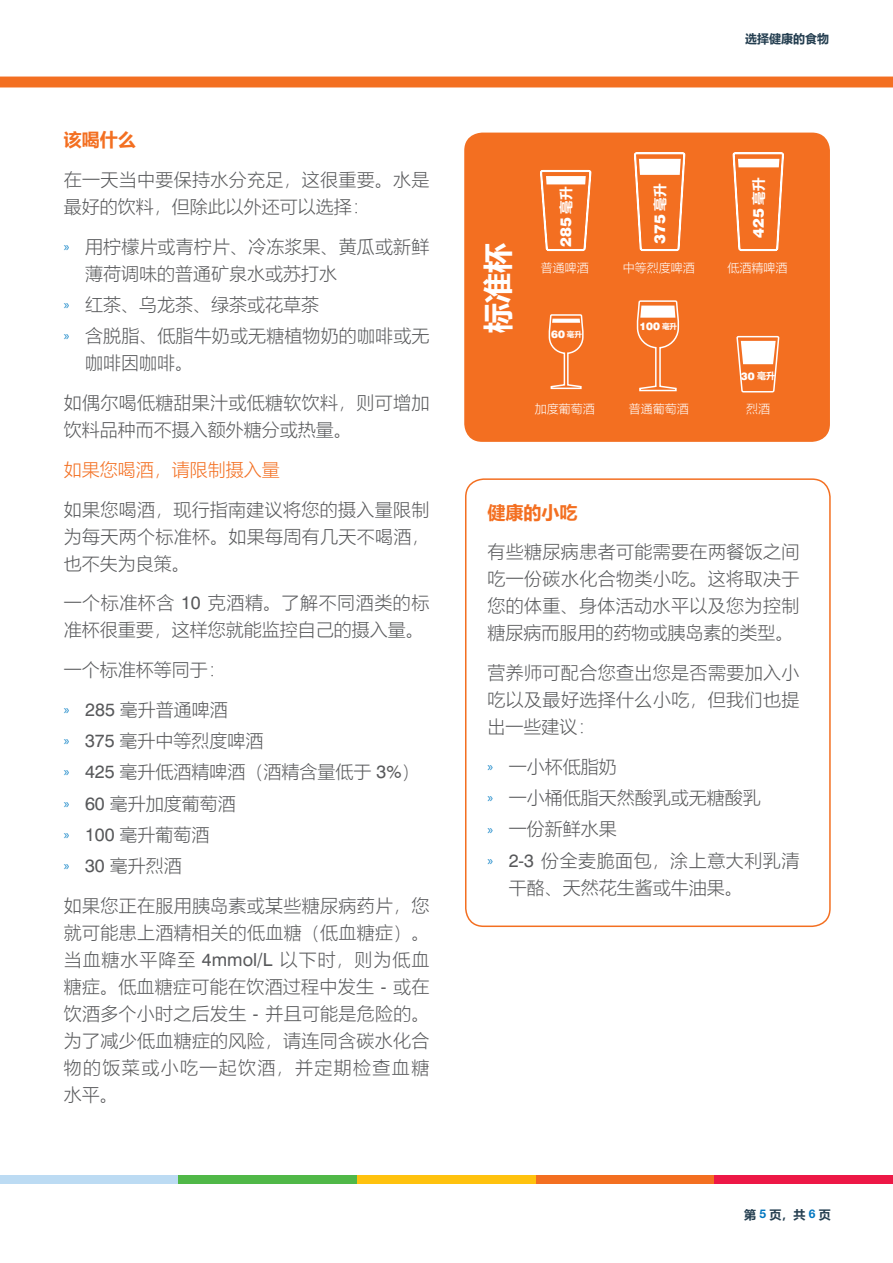
<style>
.page{position:relative;width:893px;height:1263px;background:#fff}
.page>*{position:absolute;margin:0;border:0;box-sizing:border-box;transform-origin:0 0}
.t1{font:700 30px "Microsoft Ya Hei UI";color:#fff}
.t2{font:18px/27px "Microsoft Ya Hei UI Light";letter-spacing:.01em;color:#58595b}
.t3{font:18px "Microsoft Ya Hei UI Light";color:#f36f21}
.t4{font:700 18px "Microsoft Ya Hei UI";color:#f36f21}
.t5{font:900 15px "Swiss 721 BT";color:#fff}
.t6{font:12px "Microsoft Ya Hei UI Light";color:#fff}
.t7{font:700 12px "Microsoft Ya Hei UI";color:#243e50}
.t8{font:900 10.5px "Swiss 721 BT";color:#fff}
.s1{font-family:"Myriad Pro";font-size:13.5px;color:#1a88c9}
.s2{font-family:"Swiss 721 BT"}
.s3{font-family:"Microsoft Ya Hei UI";font-weight:700;font-size:13.5px}
.s4{font-family:"Microsoft Ya Hei UI";font-weight:700;font-size:7.5px}
.s5{font-family:"Microsoft Ya Hei UI";font-weight:700;font-size:9px}
.s6{font-family:"Helvetica Neue LT Std";color:#0076c0}
</style>
<div class="page">
<div style="left:0;top:77px;width:893px;height:10px;background:#f36f21"></div>
<div style="left:357px;top:1176px;width:179px;height:8px;background:#ffc20e"></div>
<div style="left:0;top:1176px;width:179px;height:8px;background:#bcdbf3"></div>
<div style="left:179px;top:1176px;width:178px;height:8px;background:#50b848"></div>
<div style="left:536px;top:1176px;width:178px;height:8px;background:#f36f21"></div>
<div style="left:714px;top:1176px;width:179px;height:8px;background:#ed1846"></div>
<div style="left:465px;top:478px;width:366px;height:449px;border:2px solid #f36f21;border-radius:18px"></div>
<div style="left:464px;top:133px;width:366px;height:309px;background:#f36f21;border-radius:18px"></div>
<svg style="left:540px;top:169px;width:52px;height:83px"></svg>
<svg style="left:732px;top:132px;width:53px;height:120px"></svg>
<svg style="left:736px;top:335px;width:44px;height:58px"></svg>
<svg style="left:633px;top:132px;width:53px;height:260px"></svg>
<svg style="left:548px;top:314px;width:36px;height:76px"></svg>
<p class="t4" style="left:64px;top:127px;width:73px">该喝什么</p>
<p class="t2" style="left:64px;top:166px;width:367px">在一天当中要保持水分充足，这很重要。水是最好的饮料，但除此以外还可以选择：</p>
<p class="t2" style="left:85px;top:232px;width:346px;text-indent:-22px"><span class="s1">»</span> 用柠檬片或青柠片、冷冻浆果、黄瓜或新鲜薄荷调味的普通矿泉水或苏打水</p>
<p class="t2" style="left:64px;top:288px;width:367px;line-height:31.2px"><span class="s1">»</span> 红茶、乌龙茶、绿茶或花草茶<br><span class="s1">»</span> 含脱脂、低脂牛奶或无糖植物奶的咖啡或无</p>
<p class="t2" style="left:85px;top:349px;width:109px">咖啡因咖啡。</p>
<p class="t2" style="left:64px;top:389px;width:367px">如偶尔喝低糖甜果汁或低糖软饮料，则可增加饮料品种而不摄入额外糖分或热量。</p>
<p class="t3" style="left:64px;top:457px;width:218px">如果您喝酒，请限制摄入量</p>
<p class="t2" style="left:64px;top:495px;width:367px;text-align:justify">如果您喝酒，现行指南建议将您的摄入量限制为每天两个标准杯。如果每周有几天不喝酒，也不失为良策。</p>
<p class="t2" style="left:64px;top:589px;width:367px">一个标准杯含 <span class="s2">10</span> 克酒精。了解不同酒类的标准杯很重要，这样您就能监控自己的摄入量。</p>
<p class="t2" style="left:64px;top:656px;width:163px">一个标准杯等同于：</p>
<p class="t2" style="left:64px;top:693px;width:357px;line-height:31.2px"><span class="s1">»</span> <span class="s2">285</span> 毫升普通啤酒<br><span class="s1">»</span> <span class="s2">375</span> 毫升中等烈度啤酒<br><span class="s1">»</span> <span class="s2">425</span> 毫升低酒精啤酒（酒精含量低于 <span class="s2">3%</span>）<span class="s1">»</span> <span class="s2">60</span> 毫升加度葡萄酒<br><span class="s1">»</span> <span class="s2">100</span> 毫升葡萄酒<br><span class="s1">»</span> <span class="s2">30</span> 毫升烈酒</p>
<p class="t2" style="left:64px;top:891px;width:367px;text-align:justify">如果您正在服用胰岛素或某些糖尿病药片，您就可能患上酒精相关的低血糖（低血糖症）。当血糖水平降至 <span class="s2">4mmol/L</span> 以下时，则为低血糖症。低血糖症可能在饮酒过程中发生 <span class="s2">-</span> 或在饮酒多个小时之后发生 <span class="s2">-</span> 并且可能是危险的。为了减少低血糖症的风险，请连同含碳水化合物的饭菜或小吃一起饮酒，并定期检查血糖水平。</p>
<p class="t7" style="left:745px;top:30px;width:85px">选择健康的食物</p>
<h1 class="t1" style="left:477px;top:333px;width:91px;rotate:-90deg">标准杯</h1>
<p class="t5" style="left:557px;top:247px;width:61px;rotate:-90deg">285 <span class="s3">毫升</span></p>
<p class="t5" style="left:651px;top:244px;width:61px;rotate:-90deg">375 <span class="s3">毫升</span></p>
<p class="t5" style="left:749px;top:238px;width:61px;rotate:-90deg">425 <span class="s3">毫升</span></p>
<p class="t6" style="left:541px;top:259px;width:49px">普通啤酒</p>
<p class="t6" style="left:623px;top:259px;width:73px">中等烈度啤酒</p>
<p class="t6" style="left:727px;top:259px;width:61px">低酒精啤酒</p>
<p class="t8" style="left:551px;top:328px;width:32px">60 <span class="s4">毫升</span></p>
<p class="t6" style="left:535px;top:401px;width:61px">加度葡萄酒</p>
<p class="t8" style="left:639px;top:320px;width:39px">100 <span class="s4">毫升</span></p>
<p class="t6" style="left:629px;top:401px;width:61px">普通葡萄酒</p>
<p class="t8" style="left:741px;top:370px;width:36px">30 <span class="s5">毫升</span></p>
<p class="t6" style="left:746px;top:401px;width:25px">烈酒</p>
<p class="t4" style="left:487px;top:500px;width:91px">健康的小吃</p>
<p class="t2" style="left:487px;top:538px;width:314px;text-align:justify">有些糖尿病患者可能需要在两餐饭之间吃一份碳水化合物类小吃。这将取决于您的体重、身体活动水平以及您为控制糖尿病而服用的药物或胰岛素的类型。</p>
<p class="t2" style="left:487px;top:659px;width:314px;text-align:justify">营养师可配合您查出您是否需要加入小吃以及最好选择什么小吃，但我们也提出一些建议：</p>
<p class="t2" style="left:487px;top:750px;width:313px;line-height:31.2px"><span class="s1">»</span> 一小杯低脂奶<br><span class="s1">»</span> 一小桶低脂天然酸乳或无糖酸乳<br><span class="s1">»</span> 一份新鲜水果<br><span class="s1">»</span> <span class="s2">2-3</span> 份全麦脆面包，涂上意大利乳清</p>
<p class="t2" style="left:509px;top:873px;width:235px">干酪、天然花生酱或牛油果。</p>
<p class="t7" style="left:744px;top:1206px;width:88px">第<span class="s6">5</span>页，共<span class="s6">6</span>页</p>
</div>
